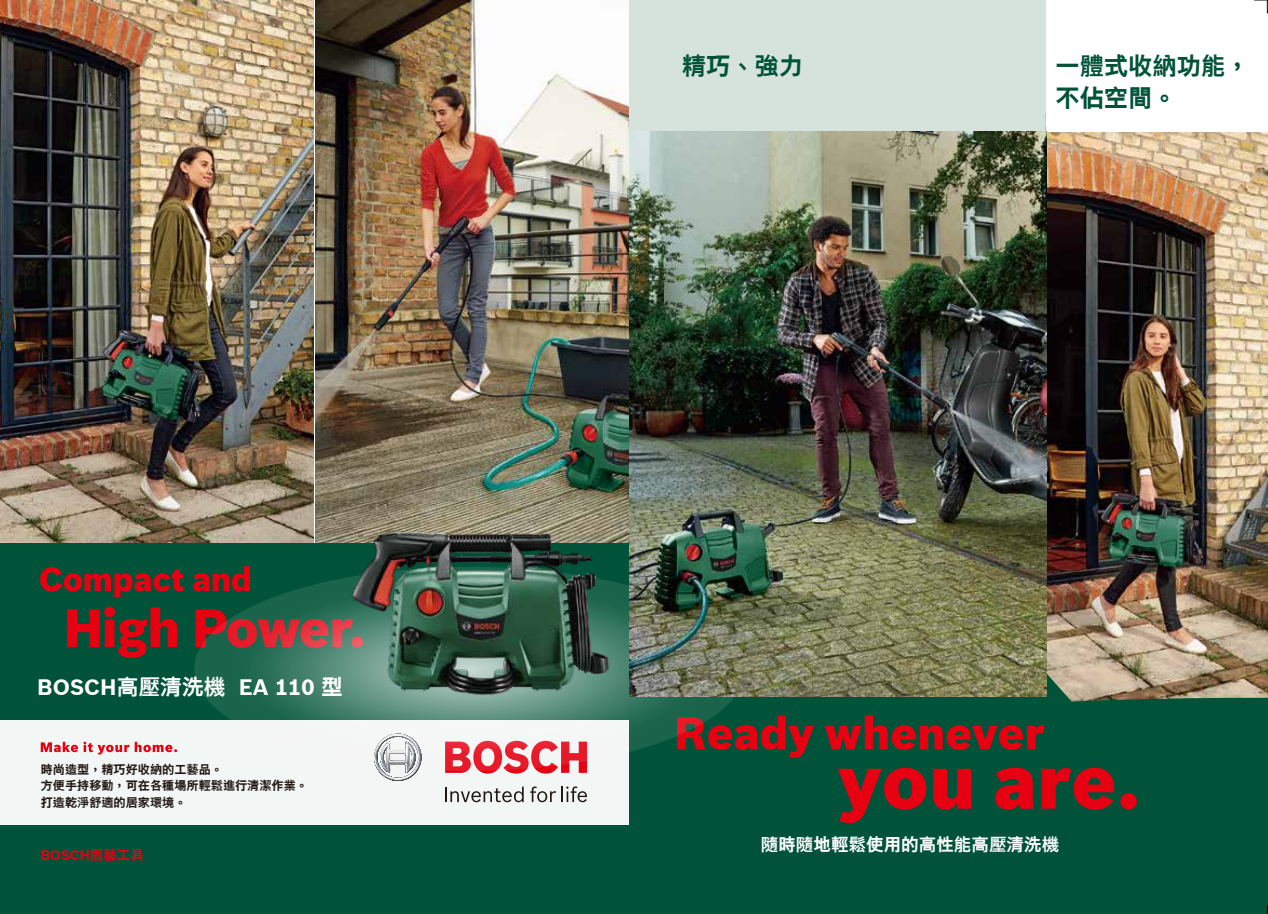
<style>
.page{position:relative;width:1268px;height:914px;background:#fff}
.page>*{position:absolute;margin:0;border:0;box-sizing:border-box;transform-origin:0 0}
.t1{font:700 24.3px/32.4px "Bosch Sans CHT";color:#005338}
.t2{font:700 21.75px "Bosch Sans CHT";color:#fff}
.t3{font:700 17.55px "Bosch Sans CHT";color:#fff}
.t4{font:700 13.5px "Bosch Sans CHT";color:#e60012}
.t5{font:700 12.15px/16.2px "Bosch Sans CHT";color:#221815}
</style>
<div class="page">
<div style="left:0;top:0;width:629px;height:913px;background:#005338"></div>
<img style="left:0;top:0;width:629px;height:542px">
<div style="left:0;top:719px;width:629px;height:105px;background:#f2f6f4"></div>
<svg style="left:378px;top:770px;width:40px;height:10px"></svg>
<svg style="left:445px;top:786px;width:79px;height:15px"></svg>
<svg style="left:530px;top:786px;width:57px;height:15px"></svg>
<svg style="left:445px;top:770px;width:142px;height:3px"></svg>
<svg style="left:40px;top:567px;width:144px;height:30px"></svg>
<svg style="left:67px;top:606px;width:110px;height:51px"></svg>
<svg style="left:41px;top:741px;width:37px;height:10px"></svg>
<svg style="left:84px;top:741px;width:93px;height:13px"></svg>
<hr style="left:313px;top:0;width:2px;height:542px;background:#fff">
<div style="left:629px;top:0;width:417px;height:131px;background:#d6e3dd"></div>
<img style="left:1046px;top:131px;width:221px;height:522px">
<svg style="left:629px;top:653px;width:638px;height:260px;background:#0f593e"></svg>
<svg style="left:745px;top:715px;width:69px;height:42px;background:#603027"></svg>
<svg style="left:825px;top:715px;width:219px;height:34px;background:#652e27"></svg>
<svg style="left:838px;top:767px;width:88px;height:55px;background:#722925"></svg>
<svg style="left:933px;top:768px;width:38px;height:41px;background:#af131a"></svg>
<svg style="left:995px;top:767px;width:39px;height:42px;background:#a8161c"></svg>
<svg style="left:1041px;top:767px;width:73px;height:42px;background:#8f1f20"></svg>
<svg style="left:1120px;top:792px;width:17px;height:17px"></svg>
<svg style="left:1254px;top:0;width:14px;height:13px"></svg>
<svg style="left:194px;top:566px;width:551px;height:204px"></svg>
<img style="left:629px;top:131px;width:417px;height:565px">
<img style="left:342px;top:521px;width:274px;height:178px">
<h2 class="t2" style="left:37px;top:670px;width:307px">BOSCH高壓清洗機 EA 110 型</h2>
<p class="t5" style="left:41px;top:760px;width:269px">時尚造型，精巧好收納的工藝品。<br>方便手持移動，可在各種場所輕鬆進行清潔作業。打造乾淨舒適的居家環境。</p>
<p class="t4" style="left:41px;top:844px;width:105px">BOSCH園藝工具</p>
<h1 class="t1" style="left:682px;top:49px;width:123px">精巧、強力</h1>
<h1 class="t1" style="left:1055px;top:49px;width:196px">一體式收納功能，不佔空間。</h1>
<h3 class="t3" style="left:761px;top:830px;width:300px">隨時隨地輕鬆使用的高性能高壓清洗機</h3>
</div>
